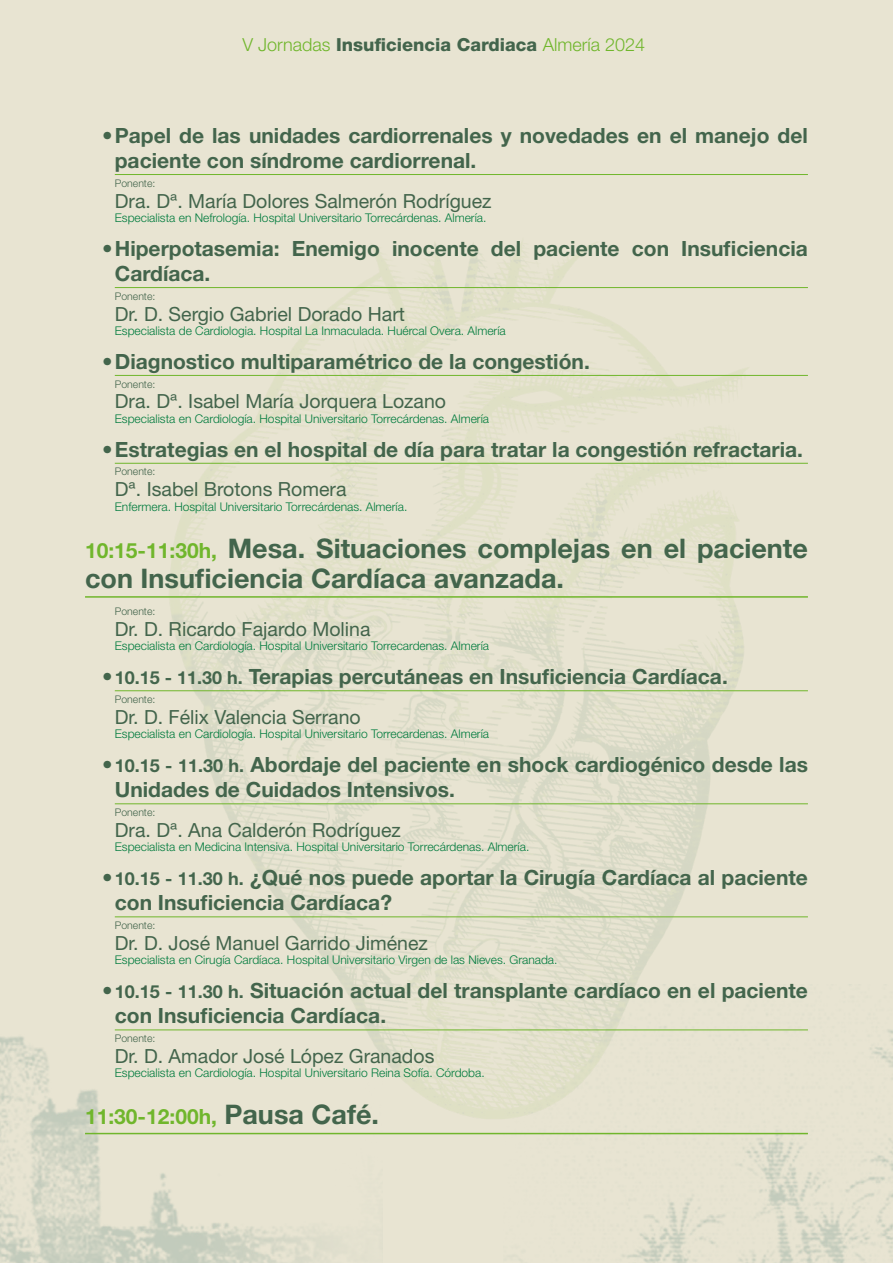
<style>
.page{position:relative;width:893px;height:1263px;background:#fff}
.page>*{position:absolute;margin:0;border:0;box-sizing:border-box;transform-origin:0 0}
.t1{font:700 27px/30px "Helvetica Neue LT Std";color:#43654c}
.t2{font:700 21px/25.2px "Helvetica Neue LT Std";color:#43654c}
.t3{font:700 21px "Helvetica Neue LT Std";color:#70b62c}
.t4{font:19.5px "Helvetica Neue LT Std";color:#43654c}
.t5{font:800 18px "Helvetica Neue LT Std";color:#43654c}
.t6{font:300 12px "Helvetica Neue LT Std";color:#007b3d}
.t7{font:300 10.5px "Helvetica Neue LT Std";color:#43654c}
.s1{font-weight:300;color:#70b62c}
.s2{font-size:21px;color:#70b62c}
.s3{font-size:18px}
.s4{font-size:27px;color:#43654c}
</style>
<div class="page">
<hr style="left:115px;top:174px;width:693px;height:1px;background:#70b62c">
<hr style="left:115px;top:287px;width:693px;height:1px;background:#70b62c">
<hr style="left:115px;top:375px;width:693px;height:1px;background:#70b62c">
<hr style="left:115px;top:463px;width:693px;height:1px;background:#70b62c">
<hr style="left:85px;top:596px;width:723px;height:2px;background:#70b62c">
<hr style="left:115px;top:690px;width:693px;height:1px;background:#70b62c">
<hr style="left:115px;top:803px;width:693px;height:1px;background:#70b62c">
<hr style="left:115px;top:916px;width:693px;height:1px;background:#70b62c">
<hr style="left:115px;top:1029px;width:693px;height:1px;background:#70b62c">
<hr style="left:85px;top:1133px;width:723px;height:1px;background:#70b62c">
<h3 class="t5" style="left:242px;top:34px;width:404px"><span class="s1">V Jornadas</span> Insuficiencia Cardiaca <span class="s1">Almería 2024</span></h3>
<h2 class="t2" style="left:115px;top:122px;width:694px;text-indent:-13px">•Papel de las unidades cardiorrenales y novedades en el manejo del paciente con síndrome cardiorrenal.</h2>
<p class="t7" style="left:115px;top:177px;width:42px">Ponente:</p>
<h3 class="t4" style="left:115px;top:189px;width:378px">Dra. Dª. María Dolores Salmerón Rodríguez</h3>
<p class="t6" style="left:115px;top:210px;width:373px">Especialista en Nefrología. Hospital Universitario Torrecárdenas. Almería.</p>
<h2 class="t2" style="left:115px;top:235px;width:695px;text-indent:-13px">•Hiperpotasemia: Enemigo inocente del paciente con Insuficiencia<br>Cardíaca.</h2>
<p class="t7" style="left:115px;top:290px;width:42px">Ponente:</p>
<h3 class="t4" style="left:115px;top:302px;width:292px">Dr. D. Sergio Gabriel Dorado Hart</h3>
<p class="t6" style="left:115px;top:323px;width:393px">Especialista de Cardiologia. Hospital La Inmaculada. Huércal Overa. Almería</p>
<h2 class="t2" style="left:102px;top:348px;width:489px">•Diagnostico multiparamétrico de la congestión.</h2>
<p class="t7" style="left:115px;top:377px;width:42px">Ponente:</p>
<h3 class="t4" style="left:115px;top:390px;width:333px">Dra. Dª. Isabel María Jorquera Lozano</h3>
<p class="t6" style="left:115px;top:411px;width:376px">Especialista en Cardiología. Hospital Universitario Torrecárdenas. Almería</p>
<h2 class="t2" style="left:102px;top:436px;width:702px">•Estrategias en el hospital de día para tratar la congestión refractaria.</h2>
<p class="t7" style="left:115px;top:465px;width:42px">Ponente:</p>
<h3 class="t4" style="left:115px;top:478px;width:233px">Dª. Isabel Brotons Romera</h3>
<p class="t6" style="left:115px;top:499px;width:294px">Enfermera. Hospital Universitario Torrecárdenas. Almería.</p>
<h1 class="t1" style="left:85px;top:532px;width:724px"><span class="s2">10:15-11:30h,</span> Mesa. Situaciones complejas en el paciente con Insuficiencia Cardíaca avanzada.</h1>
<p class="t7" style="left:115px;top:605px;width:42px">Ponente:</p>
<h3 class="t4" style="left:115px;top:617px;width:257px">Dr. D. Ricardo Fajardo Molina</h3>
<p class="t6" style="left:115px;top:639px;width:376px">Especialista en Cardiología. Hospital Universitario Torrecardenas. Almería</p>
<h2 class="t2" style="left:102px;top:663px;width:627px">•<span class="s3">10.15 - 11.30 h.</span> Terapias percutáneas en Insuficiencia Cardíaca.</h2>
<p class="t7" style="left:115px;top:693px;width:42px">Ponente:</p>
<h3 class="t4" style="left:115px;top:705px;width:247px">Dr. D. Félix Valencia Serrano</h3>
<p class="t6" style="left:115px;top:726px;width:376px">Especialista en Cardiología. Hospital Universitario Torrecardenas. Almería</p>
<h2 class="t2" style="left:115px;top:751px;width:695px;text-indent:-13px">•<span class="s3">10.15 - 11.30 h.</span> Abordaje del paciente en shock cardiogénico desde las<br>Unidades de Cuidados Intensivos.</h2>
<p class="t7" style="left:115px;top:806px;width:42px">Ponente:</p>
<h3 class="t4" style="left:115px;top:818px;width:288px">Dra. Dª. Ana Calderón Rodríguez</h3>
<p class="t6" style="left:115px;top:839px;width:416px">Especialista en Medicina Intensiva. Hospital Universitario Torrecárdenas. Almería.</p>
<h2 class="t2" style="left:115px;top:864px;width:695px;text-indent:-13px">•<span class="s3">10.15 - 11.30 h.</span> ¿Qué nos puede aportar la Cirugía Cardíaca al paciente con Insuficiencia Cardíaca?</h2>
<p class="t7" style="left:115px;top:919px;width:42px">Ponente:</p>
<h3 class="t4" style="left:115px;top:931px;width:315px">Dr. D. José Manuel Garrido Jiménez</h3>
<p class="t6" style="left:115px;top:953px;width:444px">Especialista en Cirugía Cardíaca. Hospital Universitario Virgen de las Nieves. Granada.</p>
<h2 class="t2" style="left:115px;top:977px;width:695px;text-indent:-13px">•<span class="s3">10.15 - 11.30 h.</span> Situación actual del transplante cardíaco en el paciente con Insuficiencia Cardíaca.</h2>
<p class="t7" style="left:115px;top:1032px;width:42px">Ponente:</p>
<h3 class="t4" style="left:115px;top:1044px;width:321px">Dr. D. Amador José López Granados</h3>
<p class="t6" style="left:115px;top:1066px;width:371px">Especialista en Cardiología. Hospital Universitario Reina Sofía. Córdoba.</p>
<h2 class="t3" style="left:85px;top:1104px;width:295px">11:30-12:00h, <span class="s4">Pausa Café.</span></h2>
</div>
